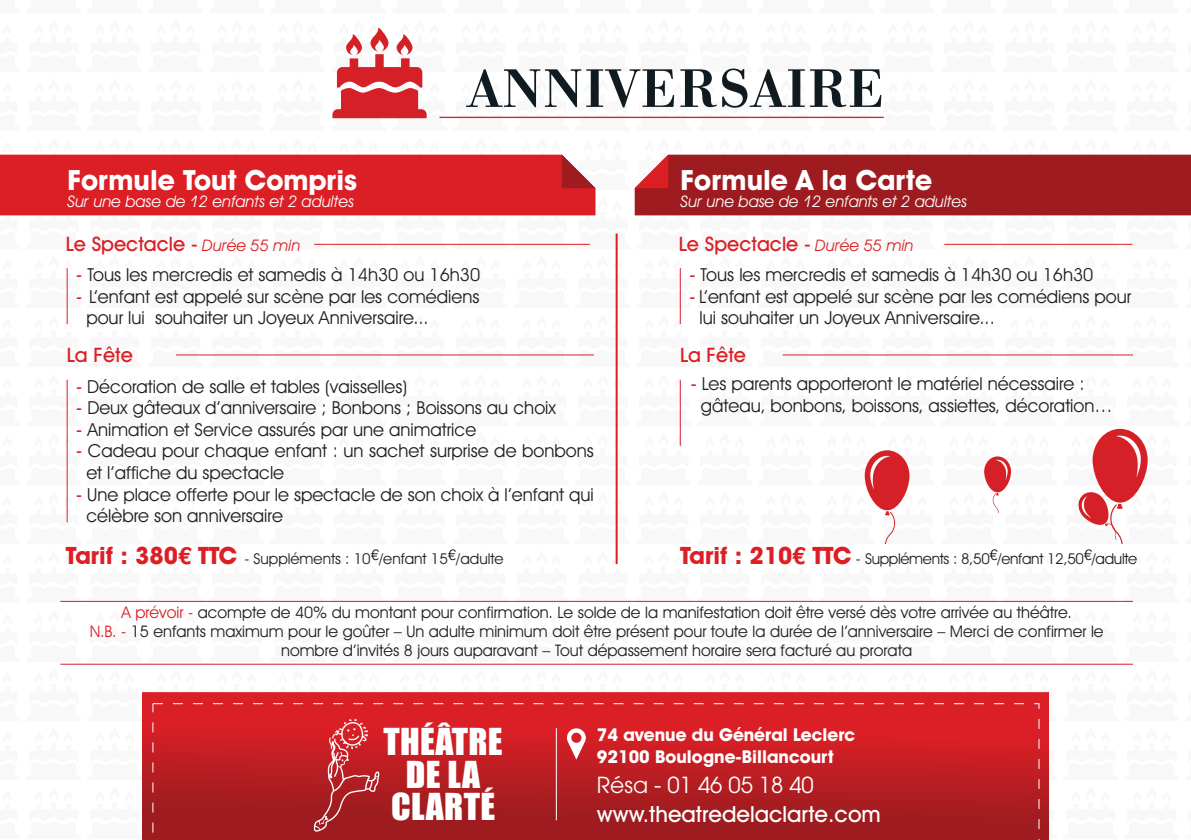
<style>
.page{position:relative;width:1191px;height:840px;background:#fff}
.page>*{position:absolute;margin:0;border:0;box-sizing:border-box;transform-origin:0 0}
.t1{font:53.2px "Bodoni BE Medium SC";letter-spacing:.04em;color:#101a21}
.t2{font:34px/32.8px "Impact";letter-spacing:.01em;color:#fff;text-align:center;scale:1.04 1}
.t3{font:700 28px "Avant Garde IT Cby BT";color:#fff}
.t4{font:500 22.2px "Avant Garde IT Cby BT";color:#fff}
.t5{font:22px "ITC Avant Garde Std";color:#fff}
.t6{font:500 20px "Avant Garde IT Cby BT";color:#db1f25}
.t7{font:18px/21.6px "Avant Garde IT Cby BT";color:#231f20}
.t8{font:700 17.8px/22.2px "Avant Garde IT Cby BT";color:#fff}
.t9{font:16px/19.2px "Avant Garde IT Cby BT";color:#231f20;text-align:center}
.t10{font:italic 16px "Avant Garde IT Cby BT";color:#fff}
.t11{font:15px "Avant Garde IT Cby BT";letter-spacing:-.02em;color:#231f20}
.t12{font:15px "Avant Garde IT Cby BT";color:#231f20}
.s1{font-weight:400;font-style:italic;font-size:16px}
.s2{font-weight:500;color:#db1f25}
.s3{font-weight:700;font-size:24px;color:#db1f25}
.s4{font-family:"Helvetica LT Std";font-weight:700;font-size:24px;color:#db1f25}
.s5{color:#db1f25}
</style>
<div class="page">
<div style="left:0;top:154px;width:595px;height:61px;background:#db1f25"></div>
<div style="left:634px;top:154px;width:557px;height:61px;background:#9e1c1f"></div>
<svg style="left:332px;top:27px;width:95px;height:91px"></svg>
<hr style="left:439px;top:117px;width:444px;height:1px;background:#db1f25">
<hr style="left:615px;top:233px;width:2px;height:330px;background:#db1f25">
<svg style="left:142px;top:692px;width:907px;height:147px;background:#d32228"></svg>
<svg style="left:152px;top:702px;width:887px;height:137px;background:#bd1e23"></svg>
<svg style="left:567px;top:728px;width:19px;height:31px"></svg>
<svg style="left:314px;top:718px;width:65px;height:113px;background:#bf3539"></svg>
<hr style="left:556px;top:727px;width:1px;height:92px;background:#fff">
<hr style="left:314px;top:244px;width:276px;height:1px;background:#db1f25">
<hr style="left:944px;top:244px;width:188px;height:1px;background:#db1f25">
<hr style="left:67px;top:379px;width:1px;height:143px;background:#db1f25">
<hr style="left:680px;top:379px;width:1px;height:66px;background:#db1f25">
<hr style="left:67px;top:268px;width:1px;height:56px;background:#db1f25">
<hr style="left:680px;top:268px;width:1px;height:56px;background:#db1f25">
<hr style="left:176px;top:354px;width:418px;height:1px;background:#db1f25">
<hr style="left:60px;top:600px;width:1073px;height:1px;background:#db1f25">
<hr style="left:60px;top:663px;width:1073px;height:1px;background:#db1f25">
<hr style="left:782px;top:354px;width:351px;height:1px;background:#db1f25">
<svg style="left:864px;top:450px;width:45px;height:93px"></svg>
<svg style="left:984px;top:456px;width:27px;height:56px"></svg>
<svg style="left:1078px;top:428px;width:69px;height:116px"></svg>
<h1 class="t1" style="left:466px;top:58px;width:419px">ANNIVERSAIRE</h1>
<h3 class="t3" style="left:67px;top:162px;width:291px">Formule Tout Compris</h3>
<h3 class="t3" style="left:680px;top:162px;width:253px">Formule A la Carte</h3>
<p class="t10" style="left:67px;top:192px;width:288px">Sur une base de 12 enfants et 2 adultes</p>
<p class="t10" style="left:680px;top:192px;width:288px">Sur une base de 12 enfants et 2 adultes</p>
<p class="t6" style="left:66px;top:231px;width:236px">Le Spectacle - <span class="s1">Durée 55 min</span></p>
<p class="t6" style="left:679px;top:231px;width:236px">Le Spectacle - <span class="s1">Durée 55 min</span></p>
<p class="t7" style="left:76px;top:263px;width:405px"><span class="s2">-</span> Tous les mercredis et samedis à 14h30 ou 16h30</p>
<p class="t7" style="left:86px;top:285px;width:394px;text-indent:-10px"><span class="s2">-</span> L’enfant est appelé sur scène par les comédiens pour lui souhaiter un Joyeux Anniversaire...</p>
<p class="t7" style="left:689px;top:263px;width:405px"><span class="s2">-</span> Tous les mercredis et samedis à 14h30 ou 16h30</p>
<p class="t7" style="left:699px;top:285px;width:433px;text-indent:-10px"><span class="s2">-</span> L’enfant est appelé sur scène par les comédiens pour lui souhaiter un Joyeux Anniversaire...</p>
<p class="t6" style="left:67px;top:342px;width:67px">La Fête</p>
<p class="t6" style="left:680px;top:342px;width:67px">La Fête</p>
<p class="t7" style="left:76px;top:375px;width:332px"><span class="s2">-</span> Décoration de salle et tables (vaisselles)</p>
<p class="t7" style="left:76px;top:396px;width:481px"><span class="s2">-</span> Deux gâteaux d’anniversaire ; Bonbons ; Boissons au choix</p>
<p class="t7" style="left:76px;top:418px;width:401px"><span class="s2">-</span> Animation et Service assurés par une animatrice</p>
<p class="t7" style="left:86px;top:440px;width:509px;text-indent:-10px"><span class="s2">-</span> Cadeau pour chaque enfant : un sachet surprise de bonbons et l’affiche du spectacle</p>
<p class="t7" style="left:86px;top:483px;width:509px;text-indent:-10px"><span class="s2">-</span> Une place offerte pour le spectacle de son choix à l’enfant qui célèbre son anniversaire</p>
<p class="t7" style="left:701px;top:372px;width:413px;text-indent:-10px"><span class="s2">-</span> Les parents apporteront le matériel nécessaire : gâteau, bonbons, boissons, assiettes, décoration…</p>
<p class="t12" style="left:66px;top:549px;width:439px"><span class="s3">Tarif : 380</span><span class="s4">€</span> <span class="s3">TTC</span> - Suppléments : 10<sup>€</sup>/enfant 15<sup>€</sup>/adulte</p>
<p class="t11" style="left:680px;top:549px;width:459px"><span class="s3">Tarif : 210</span><span class="s4">€</span> <span class="s3">TTC</span> - Suppléments : 8,50<sup>€</sup>/enfant 12,50<sup>€</sup>/adulte</p>
<p class="t9" style="left:90px;top:601px;width:1015px"><span class="s5">A prévoir -</span> acompte de 40% du montant pour confirmation. Le solde de la manifestation doit être versé dès votre arrivée au théâtre.<br><span class="s5">N.B. -</span> 15 enfants maximum pour le goûter – Un adulte minimum doit être présent pour toute la durée de l’anniversaire – Merci de confirmer le nombre d’invités 8 jours auparavant – Tout dépassement horaire sera facturé au prorata</p>
<h2 class="t2" style="left:383px;top:723px;width:116px">THÉÂTRE<br>DE LA<br>CLARTÉ</h2>
<p class="t8" style="left:597px;top:722px;width:260px">74 avenue du Général Leclerc<br>92100 Boulogne-Billancourt</p>
<p class="t5" style="left:597px;top:770px;width:218px">Résa - 01 46 05 18 40</p>
<p class="t4" style="left:597px;top:799px;width:285px">www.theatredelaclarte.com</p>
</div>
